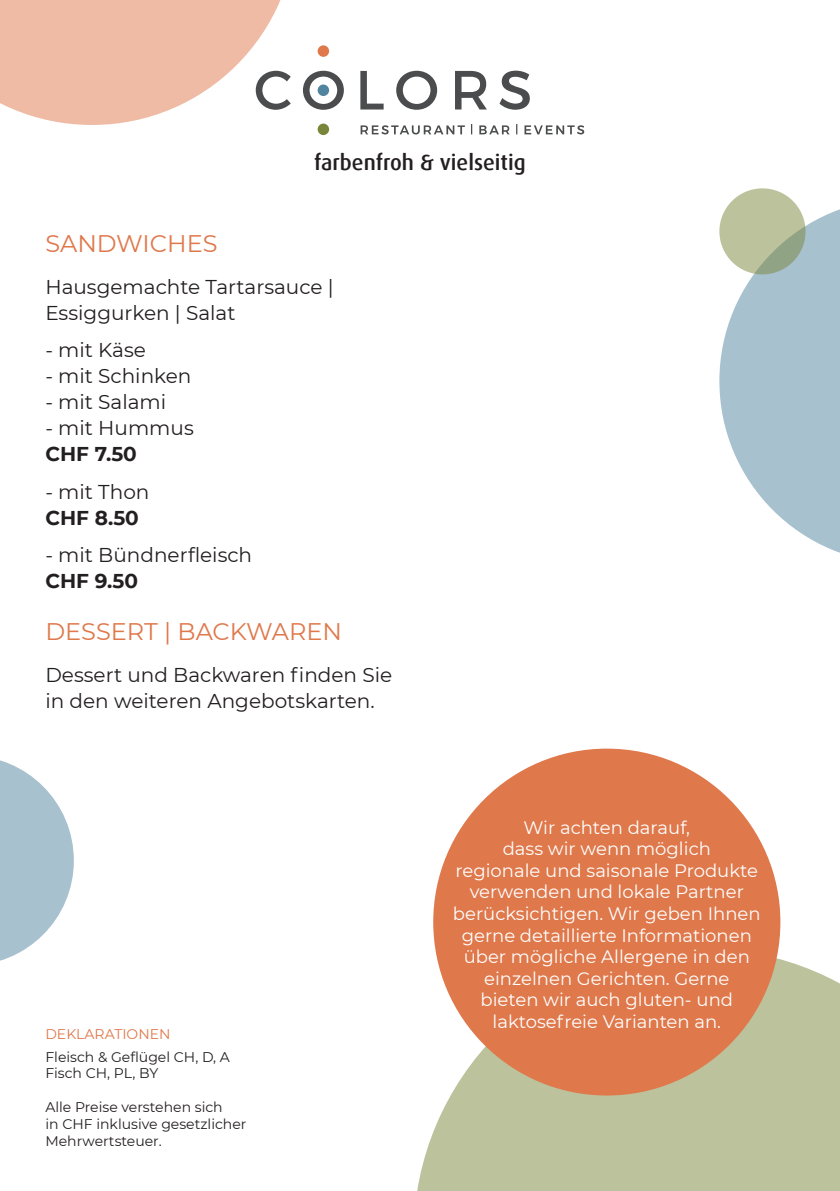
<style>
.page{position:relative;width:840px;height:1191px;background:#fff}
.page>*{position:absolute;margin:0;border:0;box-sizing:border-box;transform-origin:0 0}
.t1{font:24px "Montserrat";color:#df784b}
.t2{font:500 21.8px "Dax";color:#231f20}
.t3{font:20px/26px "Montserrat";color:#231f20}
.t4{font:700 20px "Montserrat";color:#231f20}
.t5{font:18px/21.6px "Montserrat";color:#fff;text-align:center}
.t6{font:14px/16.8px "Montserrat";color:#231f20}
.t7{font:14px "Montserrat";color:#df784b}
</style>
<div class="page">
<svg style="left:719px;top:198px;width:120px;height:355px;fill:#a8c1cf"></svg>
<svg style="left:719px;top:188px;width:86px;height:86px;fill:#bcc29c"></svg>
<svg style="left:417px;top:948px;width:422px;height:243px;fill:#bcc29c"></svg>
<div style="left:433px;top:748px;width:347px;height:347px;background:#df784b;border-radius:50%"></div>
<svg style="left:0;top:0;width:584px;height:134px"></svg>
<svg style="left:0;top:760px;width:74px;height:201px"></svg>
<h1 class="t1" style="left:45px;top:227px;width:173px">SANDWICHES</h1>
<p class="t2" style="left:314px;top:151px;width:213px">farbenfroh &amp; vielseitig</p>
<p class="t3" style="left:45px;top:273px;width:290px">Hausgemachte Tartarsauce |<br>Essiggurken | Salat</p>
<p class="t3" style="left:45px;top:336px;width:102px">- mit Käse</p>
<p class="t3" style="left:45px;top:362px;width:147px">- mit Schinken</p>
<p class="t3" style="left:45px;top:388px;width:122px">- mit Salami</p>
<p class="t3" style="left:45px;top:414px;width:150px">- mit Hummus</p>
<p class="t4" style="left:45px;top:440px;width:93px">CHF 7.50</p>
<p class="t3" style="left:45px;top:478px;width:105px">- mit Thon</p>
<p class="t4" style="left:45px;top:503px;width:95px">CHF 8.50</p>
<p class="t3" style="left:45px;top:541px;width:208px">- mit Bündnerfleisch</p>
<p class="t4" style="left:45px;top:566px;width:94px">CHF 9.50</p>
<h1 class="t1" style="left:45px;top:614px;width:298px">DESSERT | BACKWAREN</h1>
<p class="t3" style="left:45px;top:661px;width:348px">Dessert und Backwaren finden Sie in den weiteren Angebotskarten.</p>
<p class="t7" style="left:45px;top:1024px;width:127px">DEKLARATIONEN</p>
<p class="t6" style="left:45px;top:1047px;width:186px">Fleisch &amp; Geflügel CH, D, A<br>Fisch CH, PL, BY</p>
<p class="t6" style="left:45px;top:1098px;width:202px">Alle Preise verstehen sich<br>in CHF inklusive gesetzlicher<br>Mehrwertsteuer.</p>
<p class="t5" style="left:452px;top:815px;width:309px">Wir achten darauf,<br>dass wir wenn möglich<br>regionale und saisonale Produkte verwenden und lokale Partner berücksichtigen. Wir geben Ihnen gerne detaillierte Informationen über mögliche Allergene in den einzelnen Gerichten. Gerne bieten wir auch gluten- und laktosefreie Varianten an.</p>
</div>
